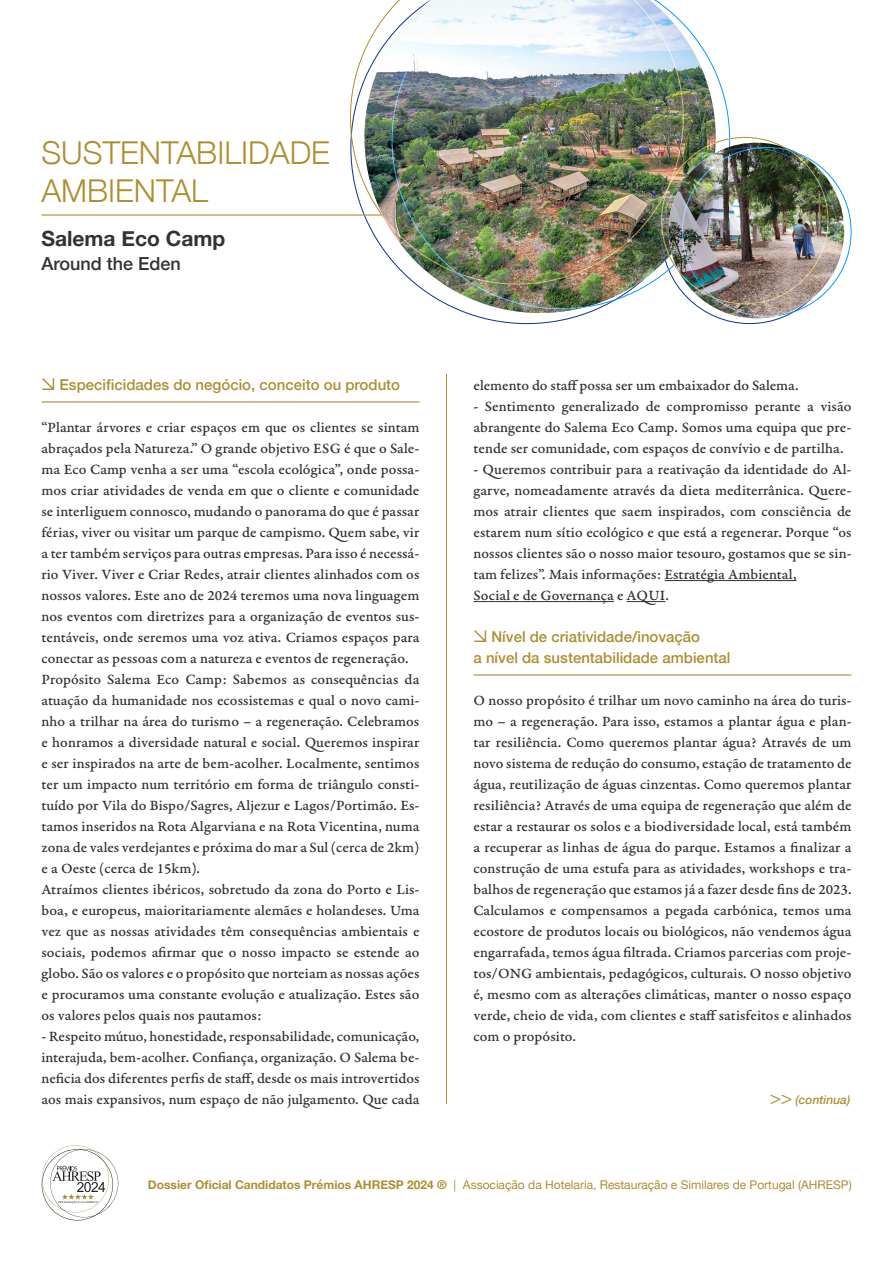
<style>
.page{position:relative;width:893px;height:1263px;background:#fff}
.page>*{position:absolute;margin:0;border:0;box-sizing:border-box;transform-origin:0 0}
.t1{font:300 31.5px/37.8px "Helvetica Neue";color:#ad8e31}
.t2{font:700 21px "Helvetica Neue";color:#323232}
.t3{font:500 18px "Helvetica Neue";color:#323232}
.t4{font:15px/21px "Garamond Premr Pro Med Capt";color:#323232;text-align:justify}
.t5{font:500 15px/21px "Helvetica Neue";color:#ad8e31}
.t6{font:12px "Helvetica Neue";color:#ad8e31}
.t7{font:italic 500 12px "Helvetica Neue";color:#ad8e31}
.s1{font-family:"Cooper Hewitt"}
.s2{font-family:"Cooper Hewitt";font-style:normal}
.s3{font-weight:700}
</style>
<div class="page">
<svg style="left:42px;top:1145px;width:76px;height:75px"></svg>
<hr style="left:664px;top:580px;width:132px;height:1px;background:#323232">
<hr style="left:473px;top:601px;width:141px;height:1px;background:#323232">
<hr style="left:627px;top:601px;width:38px;height:1px;background:#323232">
<hr style="left:473px;top:674px;width:378px;height:1px;background:#ad8e31">
<hr style="left:41px;top:401px;width:378px;height:1px;background:#ad8e31">
<hr style="left:41px;top:214px;width:409px;height:2px;background:#ad8e31">
<svg style="left:455px;top:309px;width:248px;height:15px"></svg>
<img style="left:350px;top:7px;width:42px;height:254px">
<img style="left:392px;top:0;width:338px;height:309px">
<img style="left:668px;top:143px;width:176px;height:175px;border-radius:88px">
<hr style="left:446px;top:374px;width:1px;height:730px;background:#ad8e31">
<h1 class="t1" style="left:41px;top:131px;width:290px">SUSTENTABILIDADE<br>AMBIENTAL</h1>
<h2 class="t2" style="left:41px;top:222px;width:185px">Salema Eco Camp</h2>
<p class="t3" style="left:41px;top:249px;width:141px">Around the Eden</p>
<p class="t5" style="left:41px;top:373px;width:360px"><span class="s1">↘</span> Especificidades do negócio, conceito ou produto</p>
<p class="t4" style="left:41px;top:417px;width:380px;text-align:left">“Plantar árvores e criar espaços em que os clientes se sintam abraçados pela Natureza.” O grande objetivo ESG é que o Sale&shy;ma Eco Camp venha a ser uma “escola ecológica”, onde possa&shy;mos criar atividades de venda em que o cliente e comunidade se interliguem connosco, mudando o panorama do que é passar férias, viver ou visitar um parque de campismo. Quem sabe, vir a ter também serviços para outras empresas. Para isso é necessá&shy;rio Viver. Viver e Criar Redes, atrair clientes alinhados com os nossos valores. Este ano de 2024 teremos uma nova linguagem nos eventos com diretrizes para a organização de eventos sus&shy;tentáveis, onde seremos uma voz ativa. Criamos espaços para conectar as pessoas com a natureza e eventos de regeneração.<br>Propósito Salema Eco Camp: Sabemos as consequências da atuação da humanidade nos ecossistemas e qual o novo cami&shy;nho a trilhar na área do turismo – a regeneração. Celebramos e honramos a diversidade natural e social. Queremos inspirar e ser inspirados na arte de bem-acolher. Localmente, sentimos ter um impacto num território em forma de triângulo consti&shy;tuído por Vila do Bispo/Sagres, Aljezur e Lagos/Portimão. Es&shy;tamos inseridos na Rota Algarviana e na Rota Vicentina, numa zona de vales verdejantes e próxima do mar a Sul (cerca de 2km) e a Oeste (cerca de 15km).<br>Atraímos clientes ibéricos, sobretudo da zona do Porto e Lis&shy;boa, e europeus, maioritariamente alemães e holandeses. Uma vez que as nossas atividades têm consequências ambientais e sociais, podemos afirmar que o nosso impacto se estende ao globo. São os valores e o propósito que norteiam as nossas ações e procuramos uma constante evolução e atualização. Estes são os valores pelos quais nos pautamos:</p>
<p class="t4" style="left:41px;top:1026px;width:380px">- Respeito mútuo, honestidade, responsabilidade, comunicação, interajuda, bem-acolher. Confiança, organização. O Salema be&shy;neficia dos diferentes perfis de staff, desde os mais introvertidos aos mais expansivos, num espaço de não julgamento. Que cada</p>
<p class="t4" style="left:473px;top:375px;width:327px">elemento do staff possa ser um embaixador do Salema.</p>
<p class="t4" style="left:473px;top:396px;width:380px">- Sentimento generalizado de compromisso perante a visão abrangente do Salema Eco Camp. Somos uma equipa que pre&shy;tende ser comunidade, com espaços de convívio e de partilha.</p>
<p class="t4" style="left:473px;top:459px;width:380px;text-align:left">- Queremos contribuir para a reativação da identidade do Al&shy;garve, nomeadamente através da dieta mediterrânica. Quere&shy;mos atrair clientes que saem inspirados, com consciência de estarem num sítio ecológico e que está a regenerar. Porque “os nossos clientes são o nosso maior tesouro, gostamos que se sin&shy;tam felizes”. Mais informações: Estratégia Ambiental,<br>Social e de Governança e AQUI.</p>
<p class="t5" style="left:473px;top:625px;width:259px"><span class="s1">↘</span> Nível de criatividade/inovação<br>a nível da sustentabilidade ambiental</p>
<p class="t4" style="left:473px;top:690px;width:380px">O nosso propósito é trilhar um novo caminho na área do turis&shy;mo – a regeneração. Para isso, estamos a plantar água e plan&shy;tar resiliência. Como queremos plantar água? Através de um novo sistema de redução do consumo, estação de tratamento de água, reutilização de águas cinzentas. Como queremos plantar resiliência? Através de uma equipa de regeneração que além de estar a restaurar os solos e a biodiversidade local, está também a recuperar as linhas de água do parque. Estamos a finalizar a construção de uma estufa para as atividades, workshops e tra&shy;balhos de regeneração que estamos já a fazer desde fins de 2023.<br>Calculamos e compensamos a pegada carbónica, temos uma ecostore de produtos locais ou biológicos, não vendemos água engarrafada, temos água filtrada. Criamos parcerias com proje&shy;tos/ONG ambientais, pedagógicos, culturais. O nosso objetivo é, mesmo com as alterações climáticas, manter o nosso espaço verde, cheio de vida, com clientes e staff satisfeitos e alinhados com o propósito.</p>
<p class="t7" style="left:770px;top:1089px;width:82px"><span class="s2">►►</span> (continua)</p>
<p class="t6" style="left:148px;top:1176px;width:705px"><span class="s3">Dossier Oficial Candidatos Prémios AHRESP 2024 ®</span> | Associação da Hotelaria, Restauração e Similares de Portugal (AHRESP)</p>
</div>
